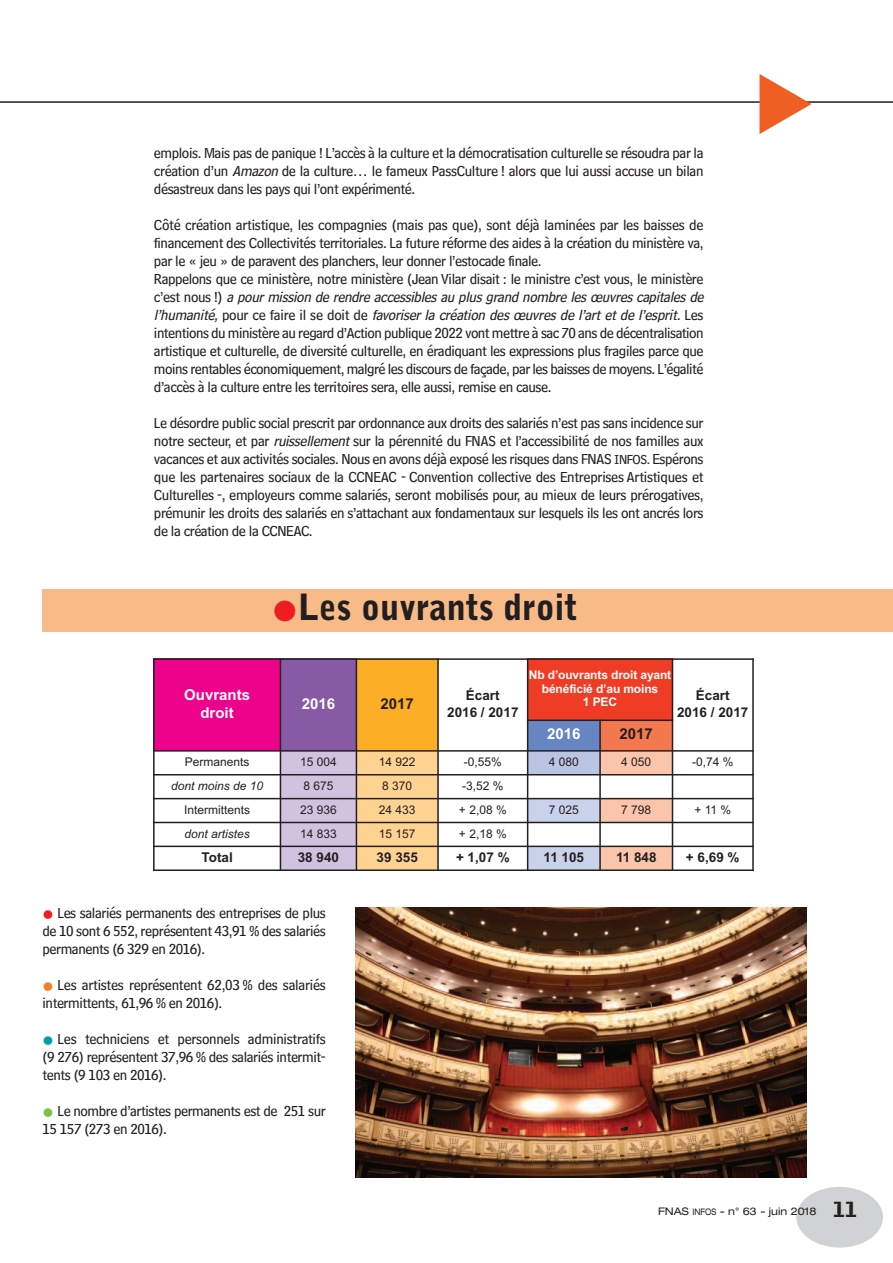
<style>
.page{position:relative;width:893px;height:1263px;background:#fff}
.page>*{position:absolute;margin:0;border:0;box-sizing:border-box;transform-origin:0 0}
.t1{font:900 36px "Bell Gothic Std";color:#231f20;scale:.95 1}
.t2{font:15px/18px "Bell Centennial Std Sub Capt";letter-spacing:-.03em;color:#231f20}
.t3{font:700 15px/18px "Arial";color:#fff;text-align:center}
.t4{font:700 15px "Arial";color:#231f20}
.t5{font:700 13.5px/16.2px "Arial";color:#231f20;text-align:center}
.t6{font:12px "Arial";color:#231f20}
.t7{font:700 12px/13.5px "Arial";letter-spacing:-.01em;color:#fff;text-align:center}
.t8{font:italic 12px "Arial";color:#231f20}
.t9{font:expanded 10.5px "Helvetica Neue LT Std";color:#231f20}
.s1{font-style:italic}
.s2{font-size:13.5px}
.s3{color:#ee1d23}
.s4{color:#ef8128}
.s5{color:#009ea5}
.s6{color:#7cc244}
.s7{font-size:9px}
.s8{font-family:"Bell Centennial Std Bd Listing";font-stretch:normal;font-size:18px}
</style>
<div class="page">
<div style="left:43px;top:590px;width:850px;height:42px;background:#f8bb88"></div>
<hr style="left:0;top:101px;width:893px;height:2px;background:#231f20">
<div style="left:153px;top:658px;width:127px;height:93px;background:#ed028c"></div>
<div style="left:280px;top:658px;width:76px;height:93px;background:#8859a5"></div>
<div style="left:356px;top:658px;width:82px;height:93px;background:#fbae26"></div>
<div style="left:528px;top:658px;width:144px;height:62px;background:#ef3d25"></div>
<div style="left:528px;top:720px;width:72px;height:31px;background:#6785c3"></div>
<div style="left:600px;top:720px;width:72px;height:31px;background:#f4784f"></div>
<div style="left:280px;top:751px;width:76px;height:24px;background:#d1c2df"></div>
<div style="left:356px;top:751px;width:82px;height:24px;background:#fed392"></div>
<div style="left:528px;top:751px;width:72px;height:24px;background:#bac4e3"></div>
<div style="left:600px;top:751px;width:72px;height:24px;background:#fbc5ac"></div>
<div style="left:280px;top:775px;width:76px;height:24px;background:#d1c2df"></div>
<div style="left:356px;top:775px;width:82px;height:24px;background:#fed392"></div>
<div style="left:280px;top:799px;width:76px;height:23px;background:#d1c2df"></div>
<div style="left:356px;top:799px;width:82px;height:23px;background:#fed392"></div>
<div style="left:528px;top:799px;width:72px;height:23px;background:#cad1ea"></div>
<div style="left:600px;top:799px;width:72px;height:23px;background:#fbc5ac"></div>
<div style="left:280px;top:822px;width:76px;height:24px;background:#d1c2df"></div>
<div style="left:356px;top:822px;width:82px;height:24px;background:#fed392"></div>
<div style="left:280px;top:846px;width:76px;height:25px;background:#d1c2df"></div>
<div style="left:356px;top:846px;width:82px;height:25px;background:#fed392"></div>
<div style="left:528px;top:846px;width:72px;height:25px;background:#cad1ea"></div>
<div style="left:600px;top:846px;width:72px;height:25px;background:#fbc5ac"></div>
<hr style="left:153px;top:658px;width:2px;height:213px;background:#231f20">
<hr style="left:280px;top:658px;width:1px;height:213px;background:#231f20">
<hr style="left:356px;top:658px;width:1px;height:213px;background:#231f20">
<hr style="left:437px;top:658px;width:2px;height:213px;background:#231f20">
<hr style="left:527px;top:658px;width:1px;height:213px;background:#231f20">
<hr style="left:599px;top:719px;width:2px;height:152px;background:#231f20">
<hr style="left:672px;top:658px;width:1px;height:213px;background:#231f20">
<hr style="left:752px;top:658px;width:2px;height:213px;background:#231f20">
<hr style="left:153px;top:658px;width:601px;height:2px;background:#231f20">
<hr style="left:527px;top:719px;width:146px;height:2px;background:#231f20">
<hr style="left:153px;top:750px;width:601px;height:2px;background:#231f20">
<hr style="left:153px;top:774px;width:601px;height:1px;background:#231f20">
<hr style="left:153px;top:798px;width:601px;height:1px;background:#231f20">
<hr style="left:153px;top:822px;width:601px;height:1px;background:#231f20">
<hr style="left:153px;top:846px;width:601px;height:1px;background:#231f20">
<hr style="left:153px;top:869px;width:601px;height:2px;background:#231f20">
<img style="left:355px;top:908px;width:452px;height:270px">
<svg style="left:759px;top:101px;width:52px;height:2px"></svg>
<p class="t2" style="left:154px;top:146px;width:551px">emplois. Mais pas de panique ! L’accès à la culture et la démocratisation culturelle se résoudra par la</p>
<p class="t2" style="left:154px;top:164px;width:551px">création d’un <span class="s1">Amazon</span>de la culture… le fameux PassCulture ! alors que lui aussi accuse un bilan désastreux dans les pays qui l’ont expérimenté.</p>
<p class="t2" style="left:154px;top:218px;width:554px">Côté création artistique, les compagnies (mais pas que), sont déjà laminées par les baisses de financement des Collectivités territoriales. La future réforme des aides à la création du ministère va, par le « jeu » de paravent des planchers, leur donner l’estocade finale.<br>Rappelons que ce ministère, notre ministère (Jean Vilar disait : le ministre c’est vous, le ministère c ’ e s t n o u s ! ) <span class="s1">a pour mission de rendre accessibles au plus grand nombre les œuvres capitales de l’humanité,</span> p o u r c e fa i r e i l s e d o i t d e <span class="s1">favoriser la création des œuvres de l’art et de l’esprit.</span> L e s intentions du ministère au regard d’Action publique 2022 vont mettre à sac 70 ans de décentralisation artistique et culturelle, de diversité culturelle, en éradiquant les expressions plus fragiles parce que moins rentables économiquement, malgré les discours de façade, par les baisses de moyens. L’égalité d’accès à la culture entre les territoires sera, elle aussi, remise en cause.</p>
<p class="t2" style="left:154px;top:416px;width:551px;text-align:justify">Le désordre public social prescrit par ordonnance aux droits des salariés n’est pas sans incidence sur notre secteur, et par <span class="s1">ruissellement</span>sur la pérennité du FNAS et l’accessibilité de nos familles aux vacances et aux activités sociales. Nous en avons déjà exposé les risques dans FNAS <span class="s2">INFOS.</span> Espérons que les partenaires sociaux de la CCNEAC - Convention collective des Entreprises Artistiques et Culturelles -, employeurs comme salariés, seront mobilisés pour, au mieux de leurs prérogatives, prémunir les droits des salariés en s’attachant aux fondamentaux sur lesquels ils les ont ancrés lors de la création de la CCNEAC.</p>
<h1 class="t1" style="left:272px;top:594px;width:324px"><span class="s3">●</span>Les ouvrants droit</h1>
<p class="t3" style="left:184px;top:686px;width:67px">Ouvrants droit</p>
<p class="t3" style="left:302px;top:695px;width:35px">2016</p>
<p class="t4" style="left:381px;top:695px;width:35px">2017</p>
<p class="t5" style="left:447px;top:688px;width:73px">Écart<br>2016 / 2017</p>
<p class="t7" style="left:529px;top:668px;width:144px">Nb d’ouvrants droit ayant bénéficié d’au moins<br>1 PEC</p>
<p class="t5" style="left:677px;top:688px;width:73px">Écart<br>2016 / 2017</p>
<p class="t3" style="left:547px;top:725px;width:35px">2016</p>
<p class="t4" style="left:620px;top:725px;width:35px">2017</p>
<p class="t6" style="left:185px;top:755px;width:66px">Permanents</p>
<p class="t6" style="left:300px;top:755px;width:38px">15 004</p>
<p class="t6" style="left:379px;top:755px;width:38px">14 922</p>
<p class="t6" style="left:464px;top:755px;width:40px">-0,55%</p>
<p class="t6" style="left:549px;top:755px;width:32px">4 080</p>
<p class="t6" style="left:621px;top:755px;width:32px">4 050</p>
<p class="t6" style="left:692px;top:755px;width:43px">-0,74 %</p>
<p class="t8" style="left:171px;top:779px;width:94px">dont moins de 10</p>
<p class="t6" style="left:303px;top:779px;width:32px">8 675</p>
<p class="t6" style="left:382px;top:779px;width:32px">8 370</p>
<p class="t6" style="left:462px;top:779px;width:43px">-3,52 %</p>
<p class="t6" style="left:184px;top:802px;width:68px">Intermittents</p>
<p class="t6" style="left:300px;top:802px;width:38px">23 936</p>
<p class="t6" style="left:379px;top:802px;width:38px">24 433</p>
<p class="t6" style="left:459px;top:802px;width:49px">+ 2,08 %</p>
<p class="t6" style="left:549px;top:802px;width:32px">7 025</p>
<p class="t6" style="left:621px;top:802px;width:32px">7 798</p>
<p class="t6" style="left:694px;top:802px;width:38px">+11%</p>
<p class="t8" style="left:184px;top:826px;width:67px">dont artistes</p>
<p class="t6" style="left:300px;top:826px;width:38px">14 833</p>
<p class="t6" style="left:379px;top:826px;width:38px">15 157</p>
<p class="t6" style="left:459px;top:826px;width:49px">+ 2,18 %</p>
<p class="t5" style="left:202px;top:849px;width:33px">Total</p>
<p class="t5" style="left:298px;top:849px;width:43px">38 940</p>
<p class="t5" style="left:377px;top:849px;width:43px">39 355</p>
<p class="t5" style="left:456px;top:849px;width:55px">+ 1,07 %</p>
<p class="t5" style="left:544px;top:849px;width:42px">11 105</p>
<p class="t5" style="left:616px;top:849px;width:42px">11 848</p>
<p class="t5" style="left:686px;top:849px;width:55px">+ 6,69 %</p>
<p class="t2" style="left:43px;top:906px;width:285px;text-align:justify"><span class="s3">●</span> Les salariés permanents des entreprises de plus de 10 sont 6 552, représentent 43,91 % des salariés permanents (6 329 en 2016).</p>
<p class="t2" style="left:43px;top:978px;width:285px"><span class="s4">●</span> Les artistes représentent 62,03 % des salariés intermittents, 61,96 % en 2016).</p>
<p class="t2" style="left:43px;top:1032px;width:285px;text-align:justify"><span class="s5">●</span> Les techniciens et personnels administratifs (9 276) représentent 37,96 % des salariés intermit&shy;tents (9 103 en 2016).</p>
<p class="t2" style="left:43px;top:1104px;width:285px"><span class="s6">●</span> Le nombre d’artistes permanents est de 251 sur<br>15 157 (273 en 2016).</p>
<p class="t9" style="left:658px;top:1207px;width:200px">FNAS <span class="s7">INFOS</span> - n° 63 - juin 2018 <span class="s8">11</span></p>
</div>
